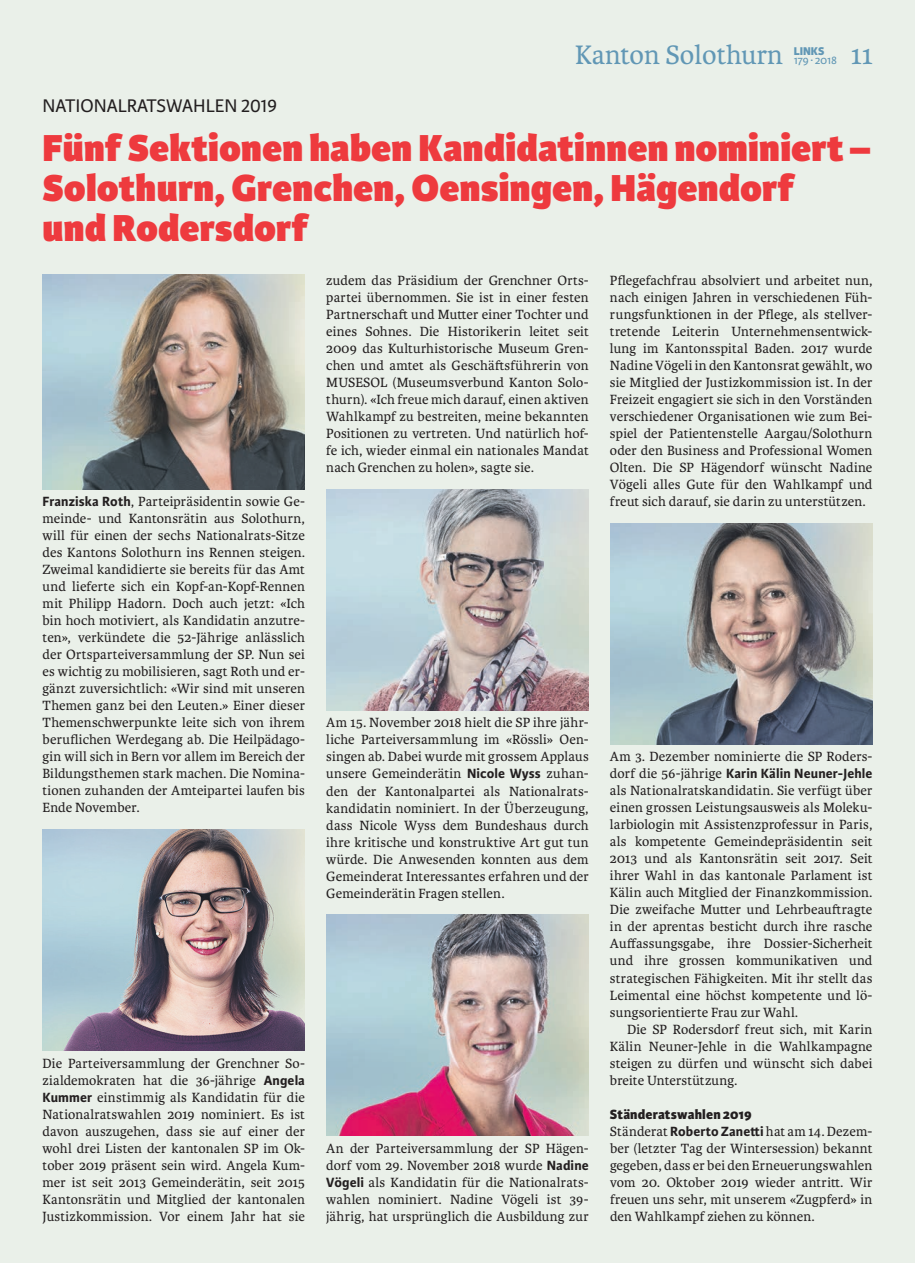
<style>
.page{position:relative;width:915px;height:1263px;background:#fff}
.page>*{position:absolute;margin:0;border:0;box-sizing:border-box;transform-origin:0 0}
.t1{font:800 40.05px/40px "Karmina Sans";letter-spacing:.005em;color:#ee3a3e}
.t2{font:28.5px "Karmina";color:#6197b5}
.t3{font:19.5px "Karmina Sans";color:#231f20}
.t4{font:14.25px/17px "Karmina";letter-spacing:.01em;color:#231f20;text-align:justify}
.t5{font:700 14.25px "Karmina Sans";letter-spacing:.01em;color:#231f20}
.t6{font:800 14.25px "Karmina Sans";letter-spacing:.01em;color:#231f20}
.t7{font:12px "Karmina Sans";letter-spacing:-.025em;color:#6197b5}
.t8{font:800 12px "Karmina Sans";color:#6197b5}
.s1{font-family:"Karmina Sans";font-weight:700}
.s2{font-family:"Karmina";font-weight:400}
</style>
<div class="page">
<div style="left:0;top:0;width:914px;height:1263px;background:#eaf0e9"></div>
<img style="left:43px;top:275px;width:262px;height:214px">
<img style="left:43px;top:829px;width:262px;height:221px">
<img style="left:326px;top:914px;width:262px;height:221px">
<img style="left:326px;top:489px;width:262px;height:221px">
<img style="left:610px;top:523px;width:262px;height:221px">
<h2 class="t2" style="left:575px;top:39px;width:209px">Kanton Solothurn</h2>
<p class="t8" style="left:793px;top:44px;width:32px">LINKS</p>
<p class="t7" style="left:793px;top:53px;width:45px">179∙ 2018</p>
<h2 class="t2" style="left:850px;top:39px;width:24px">11</h2>
<h3 class="t3" style="left:43px;top:95px;width:236px">NATIONALRATSWAHLEN 2019</h3>
<h1 class="t1" style="left:43px;top:130px;width:828px">Fünf Sektionen haben Kandidatinnen nominiert –<br>Solothurn, Grenchen, Oensingen, Hägendorf<br>und Rodersdorf</h1>
<p class="t4" style="left:43px;top:493px;width:264px"><span class="s1">Franziska Roth</span>, Parteipräsidentin sowie Ge&shy;meinde- und Kantonsrätin aus Solothurn, will für einen der sechs Nationalrats-Sitze des Kantons Solothurn ins Rennen steigen.<br>Zweimal kandidierte sie bereits für das Amt und lieferte sich ein Kopf-an-Kopf-Rennen mit Philipp Hadorn. Doch auch jetzt: «Ich bin hoch motiviert, als Kandidatin anzutre&shy;ten», verkündete die 52-Jährige anlässlich der Ortsparteiversammlung der SP. Nun sei es wichtig zu mobilisieren, sagt Roth und er&shy;gänzt zuversichtlich: «Wir sind mit unseren Themen ganz bei den Leuten.» Einer dieser Themenschwerpunkte leite sich von ihrem beruflichen Werdegang ab. Die Heilpädago&shy;gin will sich in Bern vor allem im Bereich der Bildungsthemen stark machen. Die Nomina&shy;tionen zuhanden der Amteipartei laufen bis Ende November.</p>
<p class="t4" style="left:43px;top:1054px;width:264px">Die Parteiversammlung der Grenchner So&shy;zialdemokraten hat die 36-jährige <span class="s1">Angela Kummer</span> einstimmig als Kandidatin für die Nationalratswahlen 2019 nominiert. Es ist davon auszugehen, dass sie auf einer der wohl drei Listen der kantonalen SP im Ok&shy;tober 2019 präsent sein wird. Angela Kum&shy;mer ist seit 2013 Gemeinderätin, seit 2015<br>Kantonsrätin und Mitglied der kantonalen Justizkommission. Vor einem Jahr hat sie</p>
<p class="t4" style="left:326px;top:272px;width:264px">zudem das Präsidium der Grenchner Orts&shy;partei übernommen. Sie ist in einer festen Partnerschaft und Mutter einer Tochter und eines Sohnes. Die Historikerin leitet seit 2009 das Kulturhistorische Museum Gren&shy;chen und amtet als Geschäftsführerin von MUSESOL (Museumsverbund Kanton Solo&shy;thurn). «Ich freue mich darauf, einen aktiven Wahlkampf zu bestreiten, meine bekannten Positionen zu vertreten. Und natürlich hof&shy;fe ich, wieder einmal ein nationales Mandat nach Grenchen zu holen», sagte sie.</p>
<p class="t4" style="left:609px;top:272px;width:264px">Pflegefachfrau absolviert und arbeitet nun, nach einigen Jahren in verschiedenen Füh&shy;rungsfunktionen in der Pflege, als stellver&shy;tretende Leiterin Unternehmensentwick&shy;lung im Kantonsspital Baden. 2017 wurde Nadine Vögeli in den Kantonsrat gewählt, wo sie Mitglied der Justizkommission ist. In der Freizeit engagiert sie sich in den Vorständen verschiedener Organisationen wie zum Bei&shy;spiel der Patientenstelle Aargau/Solothurn oder den Business and Professional Women Olten. Die SP Hägendorf wünscht Nadine Vögeli alles Gute für den Wahlkampf und freut sich darauf, sie darin zu unterstützen.</p>
<p class="t4" style="left:326px;top:714px;width:264px">Am 15. November 2018 hielt die SP ihre jähr&shy;liche Parteiversammlung im «Rössli» Oen&shy;singen ab. Dabei wurde mit grossem Applaus unsere Gemeinderätin <span class="s1">Nicole Wyss</span> zuhan&shy;den der Kantonalpartei als Nationalrats&shy;kandidatin nominiert. In der Überzeugung, dass Nicole Wyss dem Bundeshaus durch ihre kritische und konstruktive Art gut tun würde. Die Anwesenden konnten aus dem Gemeinderat Interessantes erfahren und der Gemeinderätin Fragen stellen.</p>
<p class="t4" style="left:326px;top:1140px;width:264px">An der Parteiversammlung der SP Hägen&shy;dorf vom 29. November 2018 wurde <span class="s1">Nadine Vögeli</span> als Kandidatin für die Nationalrats&shy;wahlen nominiert. Nadine Vögeli ist 39- jährig, hat ursprünglich die Ausbildung zur</p>
<p class="t4" style="left:609px;top:748px;width:264px">Am 3. Dezember nominierte die SP Roders-</p>
<p class="t5" style="left:609px;top:765px;width:264px"><span class="s2">dorf die 56-jährige</span> Karin Kälin Neuner-Jehle</p>
<p class="t4" style="left:609px;top:782px;width:264px">als Nationalratskandidatin. Sie verfügt über einen grossen Leistungsausweis als Moleku&shy;larbiologin mit Assistenzprofessur in Paris, als kompetente Gemeindepräsidentin seit 2013 und als Kantonsrätin seit 2017. Seit ihrer Wahl in das kantonale Parlament ist Kälin auch Mitglied der Finanzkommission.<br>Die zweifache Mutter und Lehrbeauftragte in der aprentas besticht durch ihre rasche Auffassungsgabe, ihre Dossier-Sicherheit und ihre grossen kommunikativen und strategischen Fähigkeiten. Mit ihr stellt das Leimental eine höchst kompetente und lö&shy;sungsorientierte Frau zur Wahl.</p>
<p class="t4" style="left:609px;top:1021px;width:264px;text-indent:17px">Die SP Rodersdorf freut sich, mit Karin Kälin Neuner-Jehle in die Wahlkampagne steigen zu dürfen und wünscht sich dabei breite Unterstützung.</p>
<p class="t6" style="left:609px;top:1106px;width:143px">Ständeratswahlen 2019</p>
<p class="t4" style="left:609px;top:1123px;width:264px">Ständerat <span class="s1">Roberto Zanetti</span> hat am 14. Dezem&shy;ber (letzter Tag der Wintersession) bekannt gegeben, dass er bei den Erneuerungswahlen vom 20. Oktober 2019 wieder antritt. Wir freuen uns sehr, mit unserem «Zugpferd» in den Wahlkampf ziehen zu können.</p>
</div>
